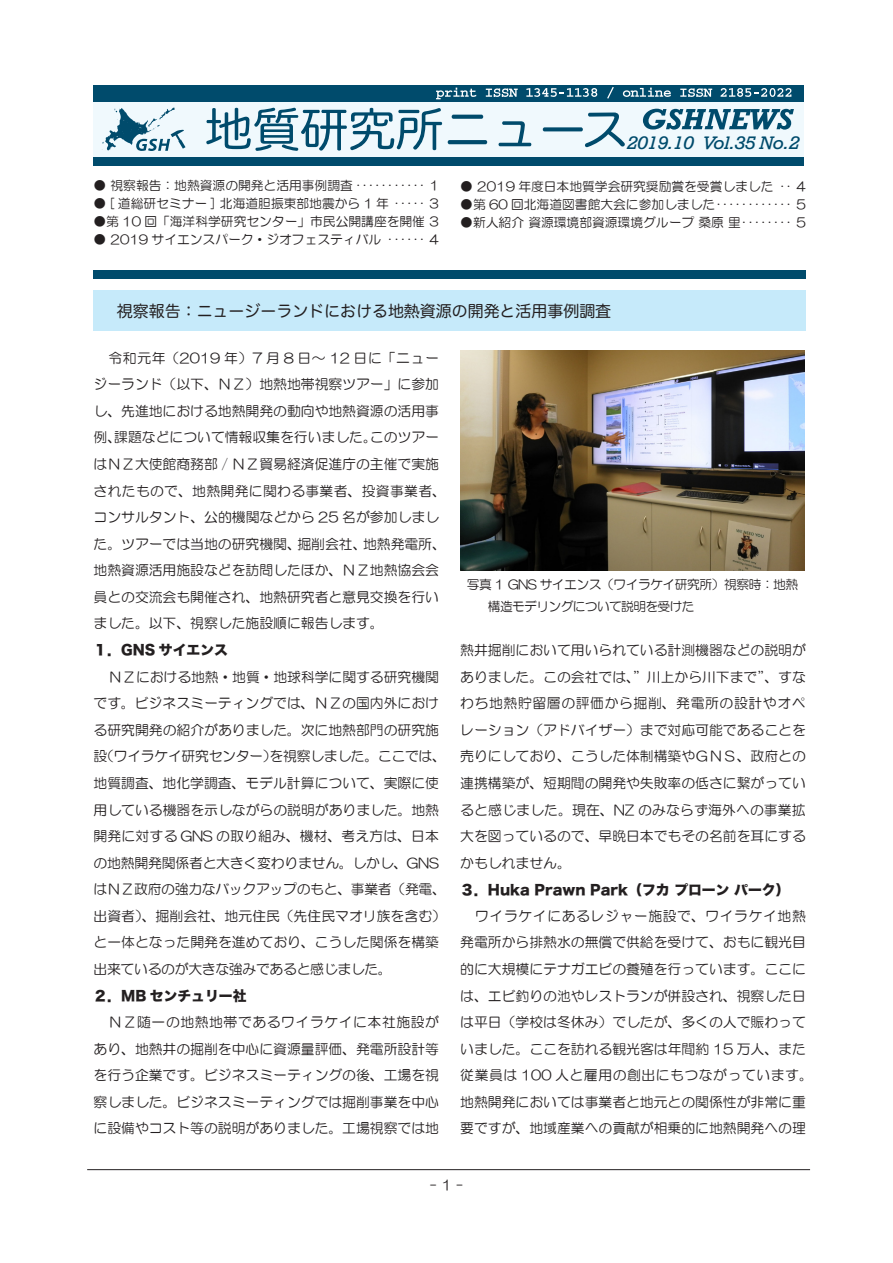
<style>
.page{position:relative;width:893px;height:1263px;background:#fff}
.page>*{position:absolute;margin:0;border:0;box-sizing:border-box;transform-origin:0 0}
.t1{font:italic 17.1px "Rockwell";letter-spacing:-.025em;color:#004b6c;scale:1.07 1}
.t2{font:15.9px "Hira Maru Pro W4";color:#231f20}
.GSHNews_本文{font:13.8px/26.5px "HG Maru Gothic MPRO";color:#231f20}
.文章内タイトル{font:13.8px "Hira Kaku Std W8";color:#231f20}
.注釈{font:12.75px "HG Maru Gothic MPRO";color:#231f20}
.注釈-2{font:12.75px/21.3px "HG Maru Gothic MPRO";letter-spacing:-.05em;color:#231f20}
</style>
<div class="page">
<hr style="left:87px;top:1169px;width:723px;height:1px;background:#231f20">
<div style="left:94px;top:85px;width:710px;height:81px;background:#f0f9fd"></div>
<div style="left:94px;top:85px;width:710px;height:16px;background:#004b6c"></div>
<svg style="left:206px;top:108px;width:236px;height:43px"></svg>
<svg style="left:452px;top:115px;width:31px;height:4px"></svg>
<svg style="left:448px;top:140px;width:39px;height:4px"></svg>
<svg style="left:498px;top:121px;width:33px;height:25px"></svg>
<svg style="left:543px;top:127px;width:40px;height:4px"></svg>
<svg style="left:585px;top:113px;width:40px;height:34px"></svg>
<svg style="left:102px;top:108px;width:84px;height:43px"></svg>
<div style="left:94px;top:157px;width:710px;height:9px;background:#004b6c"></div>
<svg style="left:643px;top:109px;width:151px;height:21px"></svg>
<svg style="left:436px;top:88px;width:40px;height:11px"></svg>
<svg style="left:486px;top:88px;width:32px;height:9px"></svg>
<svg style="left:526px;top:88px;width:71px;height:9px"></svg>
<svg style="left:607px;top:87px;width:7px;height:12px"></svg>
<svg style="left:623px;top:88px;width:48px;height:9px"></svg>
<svg style="left:680px;top:88px;width:32px;height:9px"></svg>
<svg style="left:721px;top:88px;width:70px;height:9px"></svg>
<div style="left:93px;top:270px;width:713px;height:9px;background:#004b6c"></div>
<div style="left:94px;top:291px;width:712px;height:40px;background:#c6eafa"></div>
<img style="left:460px;top:351px;width:345px;height:219px">
<p class="注釈" style="left:94px;top:179px;width:347px">● 視察報告：地熱資源の開発と活用事例調査･･･････････ 1</p>
<p class="注釈" style="left:94px;top:197px;width:347px">● [ 道総研セミナー ] 北海道胆振東部地震から 1 年･････ 3</p>
<p class="注釈" style="left:94px;top:215px;width:347px">●第 10 回「海洋科学研究センター」市民公開講座を開催 3</p>
<p class="注釈" style="left:94px;top:233px;width:347px">● 2019 サイエンスパーク・ジオフェスティバル･･････ 4</p>
<p class="t1" style="left:627px;top:132px;width:163px">2019.10 Vol.35 No.2</p>
<p class="注釈" style="left:460px;top:180px;width:347px">● 2019 年度日本地質学会研究奨励賞を受賞しました･･ 4</p>
<p class="注釈" style="left:460px;top:198px;width:347px">●第 60 回北海道図書館大会に参加しました････････････ 5</p>
<p class="注釈" style="left:460px;top:216px;width:347px">●新人紹介 資源環境部資源環境グループ 桑原 里････････ 5</p>
<p class="t2" style="left:117px;top:297px;width:496px">視察報告：ニュージーランドにおける地熱資源の開発と活用事例調査</p>
<p class="GSHNews_本文" style="left:94px;top:344px;width:354px;text-indent:15px">令和元年（2019 年）7 月 8 日～ 12 日に「ニュージーランド（以下、ＮＺ）地熱地帯視察ツアー」に参加し、先進地における地熱開発の動向や地熱資源の活用事例、課題などについて情報収集を行いました。このツアーはＮＺ大使館商務部 / ＮＺ貿易経済促進庁の主催で実施されたもので、地熱開発に関わる事業者、投資事業者、コンサルタント、公的機関などから 25 名が参加しました。ツアーでは当地の研究機関、掘削会社、地熱発電所、地熱資源活用施設などを訪問したほか、ＮＺ地熱協会会員との交流会も開催され、地熱研究者と意見交換を行いました。以下、視察した施設順に報告します。</p>
<p class="文章内タイトル" style="left:94px;top:642px;width:136px">１．GNS サイエンス</p>
<p class="GSHNews_本文" style="left:94px;top:663px;width:354px;text-indent:15px">ＮＺにおける地熱・地質・地球科学に関する研究機関です。ビジネスミーティングでは、ＮＺの国内外における研究開発の紹介がありました。次に地熱部門の研究施設（ワイラケイ研究センター）を視察しました。ここでは、地質調査、地化学調査、モデル計算について、実際に使用している機器を示しながらの説明がありました。地熱開発に対する GNS の取り組み、機材、考え方は、日本の地熱開発関係者と大きく変わりません。しかし、GNSはＮＺ政府の強力なバックアップのもと、事業者（発電、出資者）、掘削会社、地元住民（先住民マオリ族を含む）と一体となった開発を進めており、こうした関係を構築出来ているのが大きな強みであると感じました。</p>
<p class="文章内タイトル" style="left:94px;top:988px;width:155px">２．MB センチュリー社</p>
<p class="GSHNews_本文" style="left:94px;top:1009px;width:347px;text-align:justify;text-indent:15px">ＮＺ随一の地熱地帯であるワイラケイに本社施設があり、地熱井の掘削を中心に資源量評価、発電所設計等を行う企業です。ビジネスミーティングの後、工場を視察しました。ビジネスミーティングでは掘削事業を中心に設備やコスト等の説明がありました。工場視察では地</p>
<p class="注釈-2" style="left:488px;top:574px;width:312px;text-indent:-21px">写真 1 GNS サイエンス（ワイラケイ研究所）視察時：地熱構造モデリングについて説明を受けた</p>
<p class="GSHNews_本文" style="left:460px;top:637px;width:347px;text-align:justify">熱井掘削において用いられている計測機器などの説明がありました。この会社では、”川上から川下まで”、すなわち地熱貯留層の評価から掘削、発電所の設計やオペレーション（アドバイザー）まで対応可能であることを売りにしており、こうした体制構築やＧＮＳ、政府との連携構築が、短期間の開発や失敗率の低さに繋がっていると感じました。現在、NZ のみならず海外への事業拡大を図っているので、早晩日本でもその名前を耳にするかもしれません。</p>
<p class="文章内タイトル" style="left:460px;top:882px;width:331px">３．Huka Prawn Park（フカ プローン パーク）</p>
<p class="GSHNews_本文" style="left:460px;top:902px;width:354px;text-align:center">ワイラケイにあるレジャー施設で、ワイラケイ地熱<br>発電所から排熱水の無償で供給を受けて、おもに観光目的に大規模にテナガエビの養殖を行っています。ここには、エビ釣りの池やレストランが併設され、視察した日は平日（学校は冬休み）でしたが、多くの人で賑わっていました。ここを訪れる観光客は年間約 15 万人、また従業員は 100 人と雇用の創出にもつながっています。地熱開発においては事業者と地元との関係性が非常に重要ですが、地域産業への貢献が相乗的に地熱開発への理</p>
<p class="GSHNews_本文" style="left:430px;top:1171px;width:35px">- 1 -</p>
</div>
